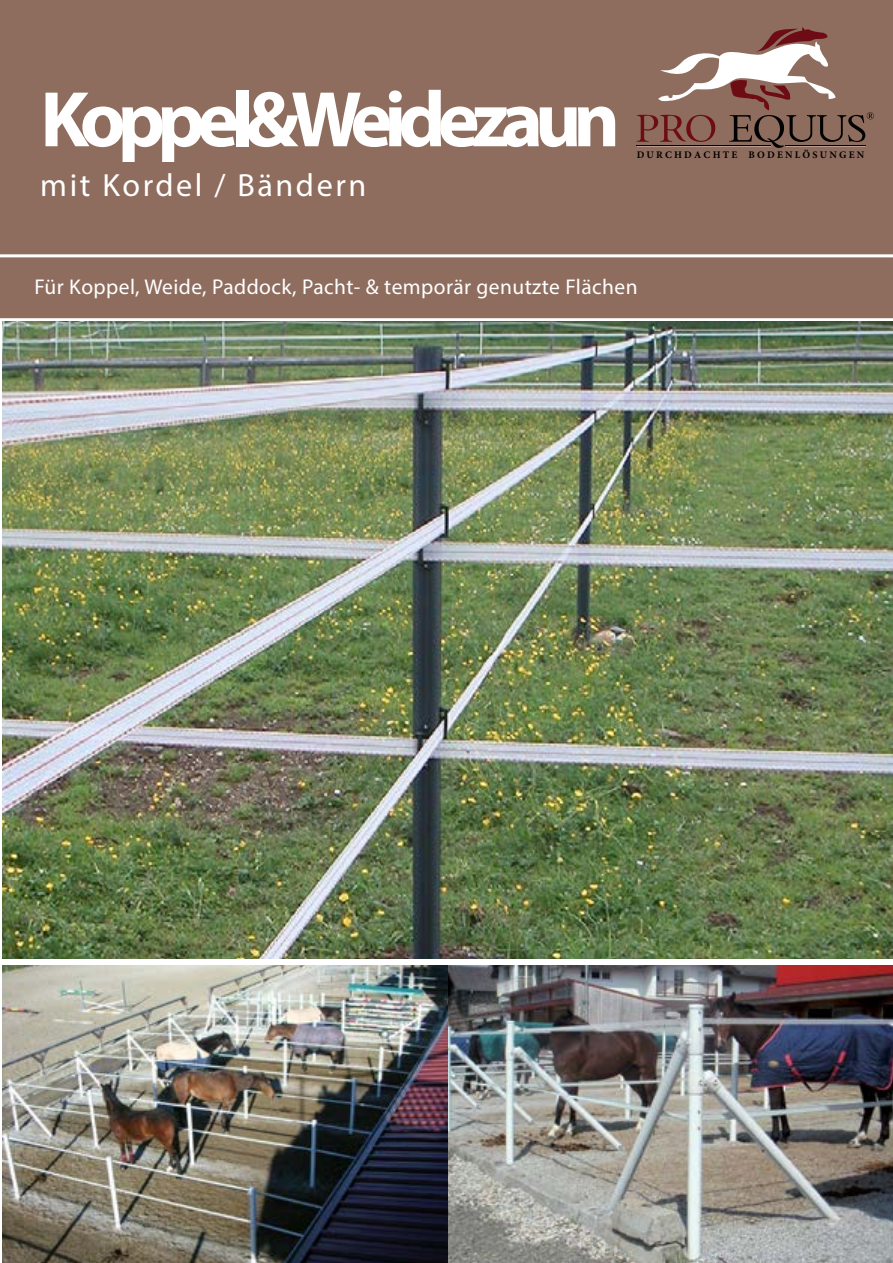
<style>
.page{position:relative;width:893px;height:1263px;background:#fff}
.page>*{position:absolute;margin:0;border:0;box-sizing:border-box;transform-origin:0 0}
.t1{font:700 79.5px "Myriad Pro";letter-spacing:-.1em;color:#fff}
.t2{font:32.25px "Myriad Pro";letter-spacing:.08em;color:#fff}
.t3{font:21.45px "Myriad Pro";letter-spacing:.02em;color:#fff}
.t4{font:700 10.05px "Minion Pro";color:#000}
</style>
<div class="page">
<div style="left:1px;top:258px;width:891px;height:59px;background:#8e6d5e"></div>
<div style="left:0;top:257px;width:893px;height:61px;border:2px solid #8e6d5e"></div>
<div style="left:0;top:0;width:893px;height:254px;background:#8e6d5e"></div>
<svg style="left:637px;top:27px;width:237px;height:121px;background:#94756a"></svg>
<img style="left:2px;top:321px;width:891px;height:638px">
<img style="left:2px;top:966px;width:891px;height:297px">
<h1 class="t1" style="left:40px;top:90px;width:581px">Koppel&amp;Weidezaun</h1>
<h2 class="t2" style="left:40px;top:170px;width:328px">mit Kordel / Bändern</h2>
<p class="t4" style="left:637px;top:149px;width:229px">D U R C H D A C H T E B O D E N L Ö S U N G E N</p>
<p class="t3" style="left:35px;top:276px;width:605px">Für Koppel, Weide, Paddock, Pacht- &amp; temporär genutzte Flächen</p>
</div>
